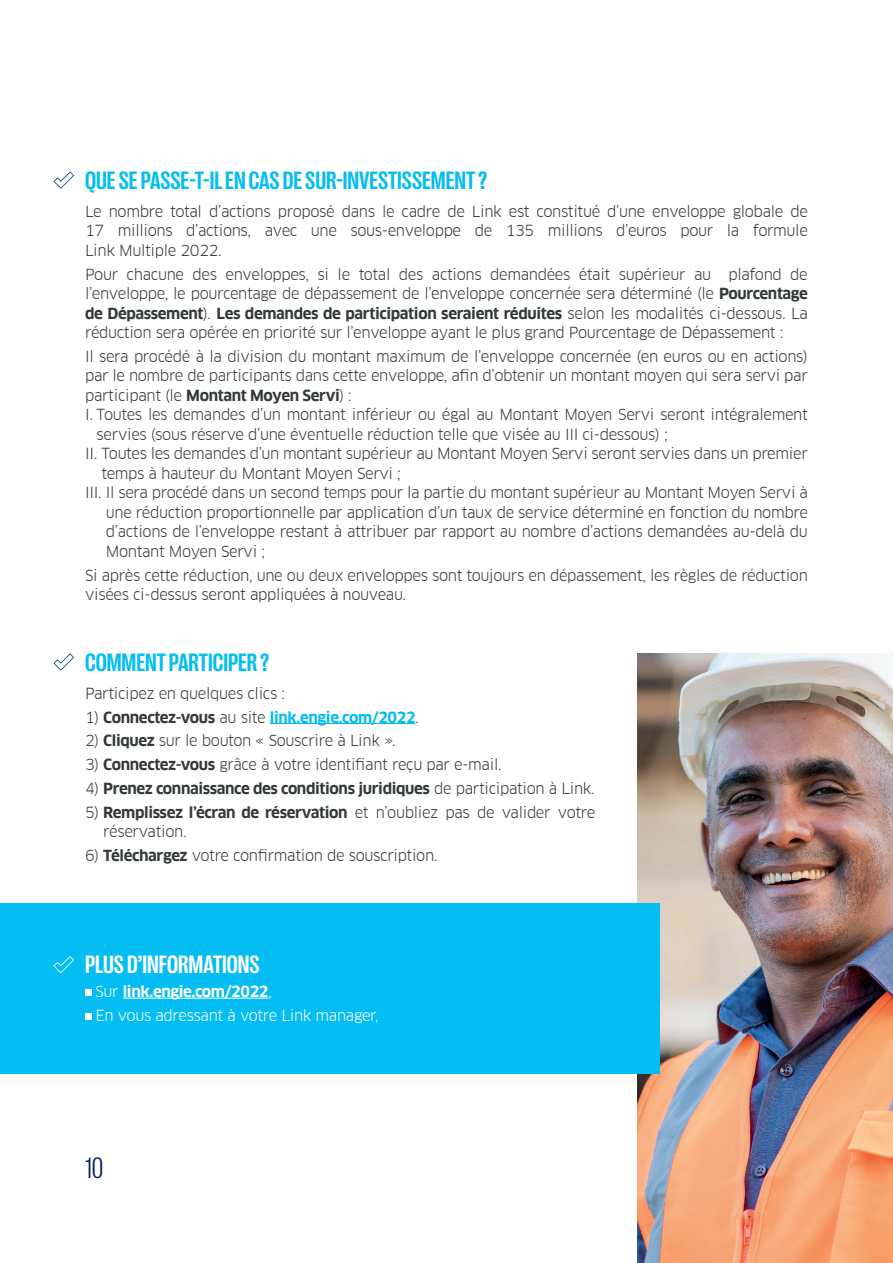
<style>
.page{position:relative;width:893px;height:1263px;background:#fff}
.page>*{position:absolute;margin:0;border:0;box-sizing:border-box;transform-origin:0 0}
.t1{font:300 condensed 30px "Right Grotesk";color:#052265}
.t2{font:700 condensed 25.5px "Right Grotesk";color:#04bdf2}
.t3{font:700 condensed 25.5px "Right Grotesk";color:#fff}
.t4{font:15px/19.5px "Clan Offc Pro";letter-spacing:-.025em;color:#343a3c;text-align:justify}
.t5{font:700 15px "Clan Offc Pro";letter-spacing:-.025em;color:#343a3c}
.t6{font:700 15px "Clan Offc Pro";letter-spacing:-.025em;color:#04bdf2}
.t7{font:15px "Clan Offc Pro";letter-spacing:-.025em;color:#fff}
.t8{font:700 15px "Clan Offc Pro";letter-spacing:-.025em;color:#fff}
.s1{font-weight:700}
.s2{font-weight:400;color:#343a3c}
.s3{color:#343a3c}
.s4{font-weight:400}
</style>
<div class="page">
<img style="left:638px;top:653px;width:255px;height:610px">
<div style="left:0;top:903px;width:659px;height:170px;background:#04bdf2"></div>
<hr style="left:270px;top:723px;width:145px;height:1px;background:#04bdf2">
<hr style="left:123px;top:997px;width:145px;height:2px;background:#fff">
<svg style="left:85px;top:989px;width:6px;height:6px"></svg>
<svg style="left:85px;top:1013px;width:6px;height:6px"></svg>
<svg style="left:53px;top:171px;width:21px;height:18px"></svg>
<svg style="left:53px;top:653px;width:21px;height:18px"></svg>
<svg style="left:53px;top:956px;width:21px;height:17px"></svg>
<p class="t2" style="left:85px;top:167px;width:404px">QUE SE PASSE-T-IL EN CAS DE SUR-INVESTISSEMENT ?</p>
<p class="t4" style="left:85px;top:201px;width:724px">Le nombre total d’actions proposé dans le cadre de Link est constitué d’une enveloppe globale de 17 millions d’actions, avec une sous-enveloppe de 135 millions d’euros pour la formule Link Multiple 2022.</p>
<p class="t4" style="left:85px;top:264px;width:724px">Pour chacune des enveloppes, si le total des actions demandées était supérieur au plafond de l’enveloppe, le pourcentage de dépassement de l’enveloppe concernée sera déterminé (le <span class="s1">Pourcentage de Dépassement</span>). <span class="s1">Les demandes de participation seraient réduites</span> selon les modalités ci-dessous. La réduction sera opérée en priorité sur l’enveloppe ayant le plus grand Pourcentage de Dépassement :</p>
<p class="t4" style="left:85px;top:346px;width:724px">Il sera procédé à la division du montant maximum de l’enveloppe concernée (en euros ou en actions) par le nombre de participants dans cette enveloppe, afin d’obtenir un montant moyen qui sera servi par participant (le <span class="s1">Montant Moyen Servi</span>) :</p>
<p class="t4" style="left:97px;top:405px;width:713px;text-indent:-12px">I. Toutes les demandes d’un montant inférieur ou égal au Montant Moyen Servi seront intégralement servies (sous réserve d’une éventuelle réduction telle que visée au III ci-dessous) ;</p>
<p class="t4" style="left:101px;top:444px;width:708px;text-indent:-16px">II. Toutes les demandes d’un montant supérieur au Montant Moyen Servi seront servies dans un premier temps à hauteur du Montant Moyen Servi ;</p>
<p class="t4" style="left:106px;top:483px;width:704px;text-indent:-21px">III. Il sera procédé dans un second temps pour la partie du montant supérieur au Montant Moyen Servi à une réduction proportionnelle par application d’un taux de service déterminé en fonction du nombre d’actions de l’enveloppe restant à attribuer par rapport au nombre d’actions demandées au-delà du Montant Moyen Servi ;</p>
<p class="t4" style="left:85px;top:565px;width:724px">Si après cette réduction, une ou deux enveloppes sont toujours en dépassement, les règles de réduction visées ci-dessus seront appliquées à nouveau.</p>
<p class="t2" style="left:85px;top:649px;width:186px">COMMENT PARTICIPER ?</p>
<p class="t4" style="left:85px;top:683px;width:202px">Participez en quelques clics :</p>
<p class="t6" style="left:85px;top:708px;width:335px"><span class="s2">1)</span> <span class="s3">Connectez-vous</span> <span class="s2">au site</span> link.engie.com/2022<span class="s2">.</span></p>
<p class="t4" style="left:85px;top:731px;width:312px">2) <span class="s1">Cliquez</span> sur le bouton « Souscrire à Link ».</p>
<p class="t4" style="left:85px;top:755px;width:418px">3) <span class="s1">Connectez-vous</span> grâce à votre identifiant reçu par e-mail.</p>
<p class="t5" style="left:85px;top:779px;width:511px"><span class="s4">4)</span> Prenez connaissance des conditions juridiques <span class="s4">de participation à Link.</span></p>
<p class="t4" style="left:103px;top:802px;width:494px;text-indent:-18px">5) <span class="s1">Remplissez l’écran de réservation</span> et n’oubliez pas de valider votre réservation.</p>
<p class="t4" style="left:85px;top:845px;width:354px">6) <span class="s1">Téléchargez</span> votre confirmation de souscription.</p>
<p class="t3" style="left:85px;top:951px;width:176px">PLUS D’INFORMATIONS</p>
<p class="t8" style="left:95px;top:983px;width:178px"><span class="s4">Sur</span> link.engie.com/2022<span class="s4">,</span></p>
<p class="t7" style="left:95px;top:1007px;width:285px">En vous adressant à votre Link manager,</p>
<p class="t1" style="left:85px;top:1152px;width:20px">10</p>
</div>
